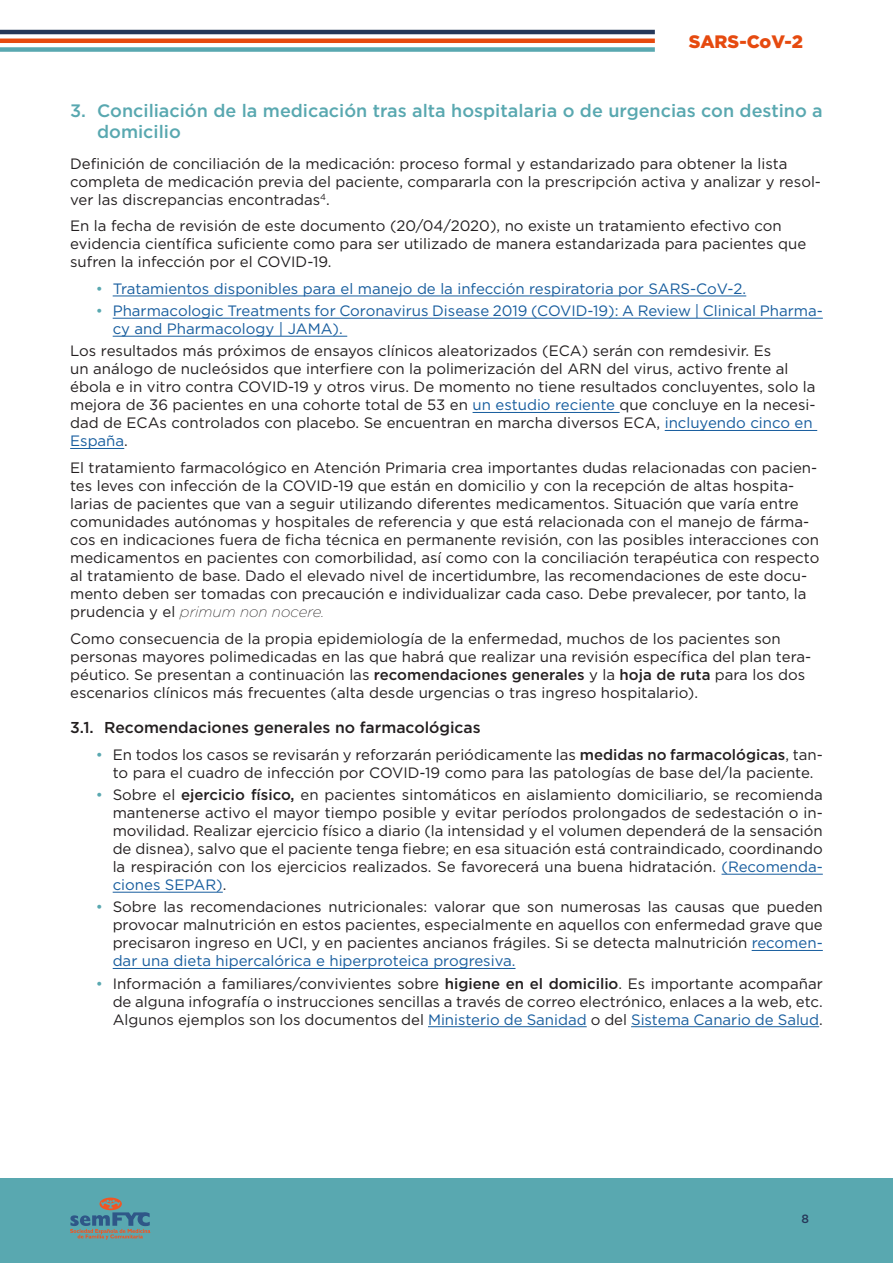
<style>
.page{position:relative;width:893px;height:1263px;background:#fff}
.page>*{position:absolute;margin:0;border:0;box-sizing:border-box;transform-origin:0 0}
.t1{font:500 18px/21px "Gotham";color:#59a8b0}
.t2{font:900 18px "Gotham";color:#e64a0f}
.t3{font:500 15.75px "Gotham";color:#231f20}
.t4{font:15px/18px "Gotham";color:#231f20}
.t5{font:15px/18px "Gotham";color:#175d9e}
.t6{font:500 12px "Gotham";color:#263859}
.s1{color:#59a8b0}
.s2{color:#175d9e}
.s3{font-weight:200;font-style:italic}
.s4{font-weight:500}
</style>
<div class="page">
<div style="left:0;top:1178px;width:893px;height:85px;background:#59a8b0"></div>
<svg style="left:70px;top:1197px;width:80px;height:42px"></svg>
<hr style="left:0;top:39px;width:655px;height:4px;background:#e64a0f">
<div style="left:0;top:47px;width:655px;height:5px;background:#59a8b0"></div>
<hr style="left:0;top:30px;width:655px;height:4px;background:#263859">
<hr style="left:113px;top:296px;width:633px;height:1px;background:#175d9e">
<hr style="left:113px;top:318px;width:710px;height:1px;background:#175d9e">
<hr style="left:113px;top:336px;width:234px;height:1px;background:#175d9e">
<hr style="left:473px;top:412px;width:147px;height:1px;background:#175d9e">
<hr style="left:665px;top:430px;width:152px;height:1px;background:#175d9e">
<hr style="left:70px;top:448px;width:54px;height:1px;background:#175d9e">
<hr style="left:721px;top:874px;width:102px;height:1px;background:#175d9e">
<hr style="left:113px;top:892px;width:110px;height:1px;background:#175d9e">
<hr style="left:752px;top:950px;width:71px;height:1px;background:#175d9e">
<hr style="left:113px;top:968px;width:402px;height:1px;background:#175d9e">
<hr style="left:428px;top:1026px;width:159px;height:1px;background:#175d9e">
<hr style="left:631px;top:1026px;width:188px;height:1px;background:#175d9e">
<p class="t2" style="left:689px;top:29px;width:116px">SARS-CoV-2</p>
<p class="t1" style="left:97px;top:100px;width:727px;text-indent:-27px">3. Conciliación de la medicación tras alta hospitalaria o de urgencias con destino a domicilio</p>
<p class="t4" style="left:70px;top:154px;width:752px">Definición de conciliación de la medicación: proceso formal y estandarizado para obtener la lista completa de medicación previa del paciente, compararla con la prescripción activa y analizar y resol&shy;ver las discrepancias encontradas<sup>4</sup>.</p>
<p class="t4" style="left:70px;top:217px;width:738px">En la fecha de revisión de este documento (20/04/2020), no existe un tratamiento efectivo con evidencia científica suficiente como para ser utilizado de manera estandarizada para pacientes que sufren la infección por el COVID-19.</p>
<p class="t5" style="left:96px;top:279px;width:652px"><span class="s1">•</span> Tratamientos disponibles para el manejo de la infección respiratoria por SARS-CoV-2.</p>
<p class="t5" style="left:113px;top:302px;width:712px;text-indent:-17px"><span class="s1">•</span> Pharmacologic Treatments for Coronavirus Disease 2019 (COVID-19): A Review | Clinical Pharma&shy;cy and Pharmacology | JAMA).</p>
<p class="t4" style="left:70px;top:342px;width:747px">Los resultados más próximos de ensayos clínicos aleatorizados (ECA) serán con remdesivir. Es<br>un análogo de nucleósidos que interfiere con la polimerización del ARN del virus, activo frente al ébola e in vitro contra COVID-19 y otros virus. De momento no tiene resultados concluyentes, solo la mejora de 36 pacientes en una cohorte total de 53 en <span class="s2">un estudio reciente</span> que concluye en la necesi&shy;dad de ECAs controlados con placebo. Se encuentran en marcha diversos ECA, <span class="s2">incluyendo cinco en España</span>.</p>
<p class="t4" style="left:70px;top:458px;width:751px">El tratamiento farmacológico en Atención Primaria crea importantes dudas relacionadas con pacien&shy;tes leves con infección de la COVID-19 que están en domicilio y con la recepción de altas hospita&shy;larias de pacientes que van a seguir utilizando diferentes medicamentos. Situación que varía entre comunidades autónomas y hospitales de referencia y que está relacionada con el manejo de fárma&shy;cos en indicaciones fuera de ficha técnica en permanente revisión, con las posibles interacciones con medicamentos en pacientes con comorbilidad, así como con la conciliación terapéutica con respecto al tratamiento de base. Dado el elevado nivel de incertidumbre, las recomendaciones de este docu&shy;mento deben ser tomadas con precaución e individualizar cada caso. Debe prevalecer, por tanto, la prudencia y el <span class="s3">primum non nocere.</span></p>
<p class="t4" style="left:70px;top:629px;width:742px">Como consecuencia de la propia epidemiología de la enfermedad, muchos de los pacientes son personas mayores polimedicadas en las que habrá que realizar una revisión específica del plan tera&shy;péutico. Se presentan a continuación las <span class="s4">recomendaciones generales</span> y la <span class="s4">hoja de ruta</span> para los dos escenarios clínicos más frecuentes (alta desde urgencias o tras ingreso hospitalario).</p>
<p class="t3" style="left:70px;top:717px;width:412px">3.1. Recomendaciones generales no farmacológicas</p>
<p class="t4" style="left:96px;top:745px;width:729px;text-align:center"><span class="s1">•</span> En todos los casos se revisarán y reforzarán periódicamente las <span class="s4">medidas no farmacológicas</span>, tan&shy;to para el cuadro de infección por COVID-19 como para las patologías de base del/la paciente.</p>
<p class="t4" style="left:113px;top:785px;width:712px;text-align:justify;text-indent:-17px"><span class="s1">•</span> Sobre el <span class="s4">ejercicio físico,</span> en pacientes sintomáticos en aislamiento domiciliario, se recomienda mantenerse activo el mayor tiempo posible y evitar períodos prolongados de sedestación o in&shy;movilidad. Realizar ejercicio físico a diario (la intensidad y el volumen dependerá de la sensación de disnea), salvo que el paciente tenga fiebre; en esa situación está contraindicado, coordinando la respiración con los ejercicios realizados. Se favorecerá una buena hidratación. <span class="s2">(Recomenda&shy;ciones SEPAR)</span>.</p>
<p class="t4" style="left:113px;top:898px;width:712px;text-align:justify;text-indent:-17px"><span class="s1">•</span> Sobre las recomendaciones nutricionales: valorar que son numerosas las causas que pueden provocar malnutrición en estos pacientes, especialmente en aquellos con enfermedad grave que precisaron ingreso en UCI, y en pacientes ancianos frágiles. Si se detecta malnutrición <span class="s2">recomen&shy;dar una dieta hipercalórica e hiperproteica progresiva.</span></p>
<p class="t4" style="left:113px;top:974px;width:712px;text-align:justify;text-indent:-17px"><span class="s1">•</span> Información a familiares/convivientes sobre <span class="s4">higiene en el domicilio</span>. Es importante acompañar de alguna infografía o instrucciones sencillas a través de correo electrónico, enlaces a la web, etc.<br>Algunos ejemplos son los documentos del <span class="s2">Ministerio de Sanidad</span> o del <span class="s2">Sistema Canario de Salud</span>.</p>
<p class="t6" style="left:801px;top:1211px;width:9px">8</p>
</div>
